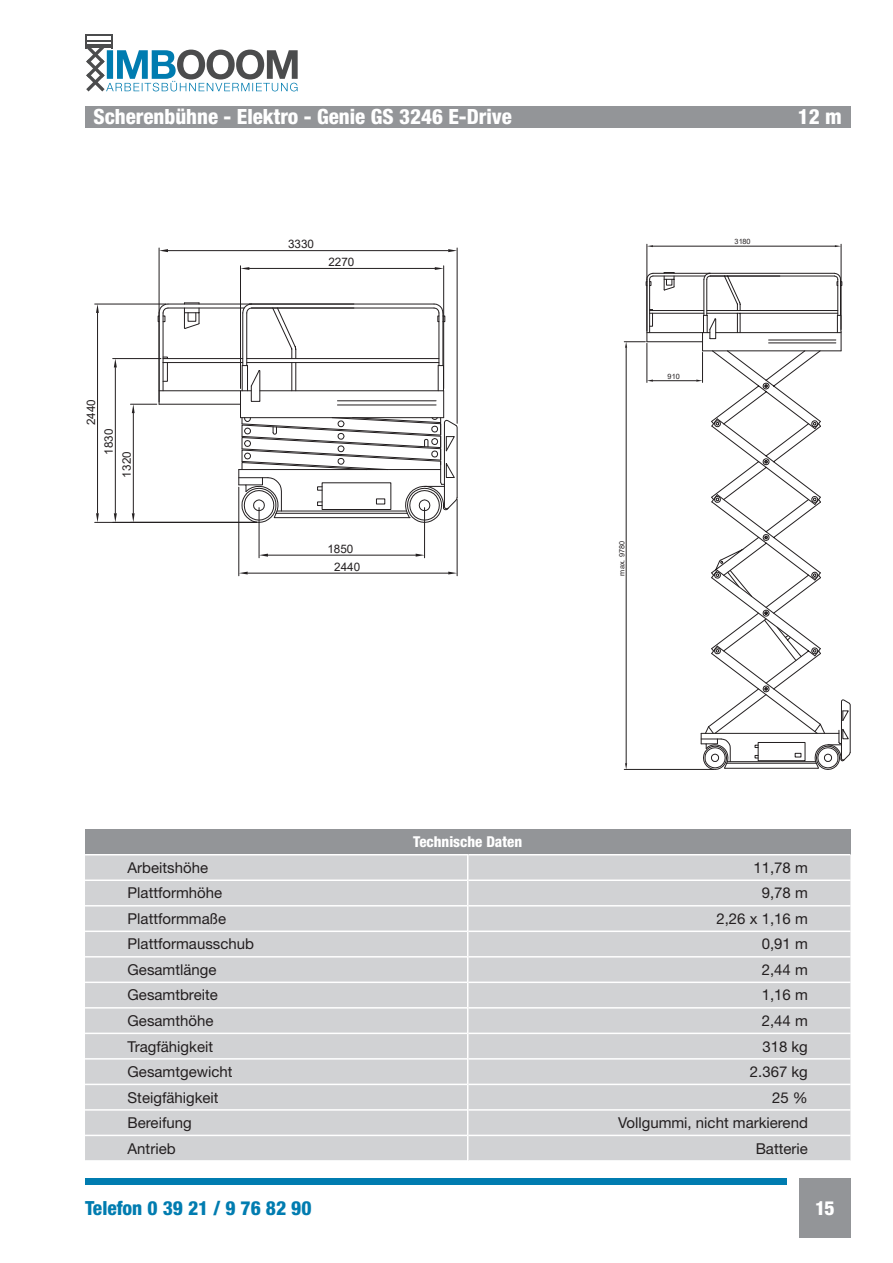
<style>
.page{position:relative;width:893px;height:1263px;background:#fff}
.page>*{position:absolute;margin:0;border:0;box-sizing:border-box;transform-origin:0 0}
.t1{font:800 condensed 21px "Helvetica Neue LT Pro";color:#fff}
.t2{font:800 condensed 19.5px "Helvetica Neue LT Pro";color:#007cb0}
.t3{font:800 condensed 19.5px "Helvetica Neue LT Pro";color:#fff}
.t4{font:15px "Helvetica Neue LT Pro";color:#231f20}
.t5{font:800 condensed 15px "Helvetica Neue LT Pro";color:#fff}
.t6{font:11.7px "Arial";letter-spacing:.005em;color:#231f20}
.t7{font:7.35px "Arial";letter-spacing:-.005em;color:#231f20}
</style>
<div class="page">
<svg style="left:85px;top:34px;width:213px;height:58px"></svg>
<div style="left:85px;top:1178px;width:702px;height:6px;background:#007cb0"></div>
<div style="left:799px;top:1178px;width:51px;height:59px;background:#939598"></div>
<div style="left:85px;top:106px;width:765px;height:22px;background:#939598"></div>
<hr style="left:159px;top:390px;width:92px;height:1px;background:#231f20">
<hr style="left:159px;top:404px;width:81px;height:1px;background:#231f20">
<hr style="left:159px;top:313px;width:1px;height:91px;background:#231f20">
<hr style="left:163px;top:358px;width:80px;height:1px;background:#231f20">
<hr style="left:163px;top:362px;width:80px;height:1px;background:#231f20">
<hr style="left:163px;top:313px;width:1px;height:78px;background:#231f20">
<hr style="left:168px;top:304px;width:186px;height:1px;background:#231f20">
<hr style="left:168px;top:308px;width:76px;height:1px;background:#231f20">
<svg style="left:162px;top:356px;width:6px;height:26px"></svg>
<svg style="left:183px;top:303px;width:1px;height:25px"></svg>
<svg style="left:184px;top:302px;width:261px;height:103px"></svg>
<svg style="left:158px;top:303px;width:11px;height:19px"></svg>
<svg style="left:433px;top:303px;width:12px;height:19px"></svg>
<hr style="left:239px;top:487px;width:1px;height:89px;background:#231f20">
<hr style="left:457px;top:499px;width:1px;height:77px;background:#231f20">
<hr style="left:248px;top:573px;width:200px;height:1px;background:#231f20">
<svg style="left:239px;top:572px;width:9px;height:2px"></svg>
<svg style="left:448px;top:572px;width:9px;height:2px"></svg>
<hr style="left:259px;top:508px;width:1px;height:50px;background:#231f20">
<hr style="left:424px;top:508px;width:1px;height:50px;background:#231f20">
<hr style="left:268px;top:555px;width:148px;height:1px;background:#231f20">
<svg style="left:259px;top:554px;width:9px;height:3px"></svg>
<svg style="left:416px;top:554px;width:9px;height:3px"></svg>
<hr style="left:240px;top:266px;width:1px;height:122px;background:#231f20">
<hr style="left:443px;top:266px;width:1px;height:122px;background:#231f20">
<hr style="left:249px;top:268px;width:186px;height:1px;background:#231f20">
<svg style="left:241px;top:267px;width:8px;height:3px"></svg>
<svg style="left:435px;top:267px;width:9px;height:3px"></svg>
<hr style="left:133px;top:413px;width:1px;height:100px;background:#231f20">
<svg style="left:130px;top:404px;width:27px;height:9px"></svg>
<svg style="left:132px;top:513px;width:3px;height:9px"></svg>
<hr style="left:95px;top:522px;width:162px;height:1px;background:#231f20">
<hr style="left:95px;top:304px;width:71px;height:1px;background:#231f20">
<hr style="left:97px;top:313px;width:1px;height:200px;background:#231f20">
<svg style="left:96px;top:513px;width:3px;height:9px"></svg>
<svg style="left:96px;top:304px;width:3px;height:9px"></svg>
<hr style="left:159px;top:248px;width:1px;height:154px;background:#231f20">
<hr style="left:457px;top:248px;width:1px;height:175px;background:#231f20">
<hr style="left:168px;top:250px;width:280px;height:1px;background:#231f20">
<svg style="left:159px;top:249px;width:9px;height:3px"></svg>
<svg style="left:448px;top:249px;width:9px;height:3px"></svg>
<hr style="left:113px;top:358px;width:48px;height:1px;background:#231f20">
<hr style="left:115px;top:367px;width:1px;height:146px;background:#231f20">
<svg style="left:114px;top:359px;width:3px;height:8px"></svg>
<svg style="left:114px;top:513px;width:3px;height:9px"></svg>
<svg style="left:238px;top:365px;width:219px;height:158px"></svg>
<hr style="left:647px;top:244px;width:1px;height:87px;background:#231f20">
<hr style="left:841px;top:244px;width:1px;height:85px;background:#231f20">
<hr style="left:653px;top:246px;width:182px;height:1px;background:#231f20">
<svg style="left:647px;top:245px;width:6px;height:2px"></svg>
<svg style="left:835px;top:245px;width:6px;height:2px"></svg>
<svg style="left:624px;top:272px;width:226px;height:498px"></svg>
<div style="left:85px;top:829px;width:765px;height:26px;background:#939598"></div>
<div style="left:85px;top:855px;width:765px;height:24px;background:#d1d2d4"></div>
<div style="left:85px;top:881px;width:765px;height:279px;background:#d1d2d4"></div>
<hr style="left:468px;top:930px;width:382px;height:2px;background:#fff">
<hr style="left:468px;top:956px;width:382px;height:1px;background:#fff">
<hr style="left:468px;top:981px;width:382px;height:2px;background:#fff">
<hr style="left:468px;top:1007px;width:382px;height:1px;background:#fff">
<hr style="left:468px;top:1058px;width:382px;height:1px;background:#fff">
<hr style="left:468px;top:1084px;width:382px;height:1px;background:#fff">
<hr style="left:468px;top:1109px;width:382px;height:2px;background:#fff">
<hr style="left:468px;top:1135px;width:382px;height:1px;background:#fff">
<hr style="left:85px;top:930px;width:382px;height:2px;background:#fff">
<hr style="left:85px;top:956px;width:382px;height:1px;background:#fff">
<hr style="left:85px;top:981px;width:382px;height:2px;background:#fff">
<hr style="left:85px;top:1007px;width:382px;height:1px;background:#fff">
<hr style="left:85px;top:1084px;width:382px;height:1px;background:#fff">
<hr style="left:85px;top:1135px;width:382px;height:1px;background:#fff">
<hr style="left:85px;top:854px;width:382px;height:1px;background:#fff">
<hr style="left:468px;top:854px;width:382px;height:1px;background:#fff">
<hr style="left:85px;top:1032px;width:382px;height:2px;background:#fff">
<hr style="left:85px;top:1109px;width:382px;height:2px;background:#fff">
<hr style="left:85px;top:905px;width:382px;height:1px;background:#fff">
<hr style="left:85px;top:1058px;width:382px;height:1px;background:#fff">
<hr style="left:468px;top:905px;width:382px;height:1px;background:#fff">
<svg style="left:467px;top:854px;width:1px;height:306px"></svg>
<hr style="left:468px;top:1032px;width:382px;height:2px;background:#fff">
<h1 class="t1" style="left:94px;top:104px;width:420px">Scherenbühne - Elektro - Genie GS 3246 E-Drive</h1>
<h1 class="t1" style="left:798px;top:104px;width:46px">12 m</h1>
<p class="t6" style="left:83px;top:425px;width:28px;rotate:-90deg">2440</p>
<p class="t6" style="left:101px;top:455px;width:28px;rotate:-90deg">1830</p>
<p class="t6" style="left:119px;top:477px;width:28px;rotate:-90deg">1320</p>
<p class="t6" style="left:288px;top:236px;width:28px">3330</p>
<p class="t6" style="left:328px;top:254px;width:28px">2270</p>
<p class="t6" style="left:327px;top:540px;width:28px">1850</p>
<p class="t6" style="left:334px;top:558px;width:28px">2440</p>
<p class="t7" style="left:668px;top:371px;width:14px">910</p>
<p class="t7" style="left:734px;top:237px;width:18px">3180</p>
<p class="t7" style="left:617px;top:575px;width:36px;rotate:-90deg">max. 9780</p>
<p class="t5" style="left:413px;top:832px;width:110px">Technische Daten</p>
<p class="t4" style="left:128px;top:858px;width:82px">Arbeitshöhe</p>
<p class="t4" style="left:753px;top:858px;width:56px">11,78 m</p>
<p class="t4" style="left:128px;top:884px;width:96px">Plattformhöhe</p>
<p class="t4" style="left:762px;top:884px;width:48px">9,78 m</p>
<p class="t4" style="left:128px;top:909px;width:100px">Plattformmaße</p>
<p class="t4" style="left:716px;top:909px;width:93px">2,26 x 1,16 m</p>
<p class="t4" style="left:128px;top:935px;width:128px">Plattformausschub</p>
<p class="t4" style="left:762px;top:935px;width:48px">0,91 m</p>
<p class="t4" style="left:128px;top:960px;width:90px">Gesamtlänge</p>
<p class="t4" style="left:762px;top:960px;width:48px">2,44 m</p>
<p class="t4" style="left:128px;top:986px;width:92px">Gesamtbreite</p>
<p class="t4" style="left:762px;top:986px;width:48px">1,16 m</p>
<p class="t4" style="left:128px;top:1011px;width:87px">Gesamthöhe</p>
<p class="t4" style="left:762px;top:1011px;width:48px">2,44 m</p>
<p class="t4" style="left:128px;top:1037px;width:87px">Tragfähigkeit</p>
<p class="t4" style="left:762px;top:1037px;width:47px">318 kg</p>
<p class="t4" style="left:128px;top:1062px;width:107px">Gesamtgewicht</p>
<p class="t4" style="left:750px;top:1062px;width:60px">2.367 kg</p>
<p class="t4" style="left:128px;top:1088px;width:93px">Steigfähigkeit</p>
<p class="t4" style="left:772px;top:1088px;width:37px">25 %</p>
<p class="t4" style="left:128px;top:1113px;width:66px">Bereifung</p>
<p class="t4" style="left:618px;top:1113px;width:191px">Vollgummi, nicht markierend</p>
<p class="t4" style="left:128px;top:1139px;width:50px">Antrieb</p>
<p class="t4" style="left:756px;top:1139px;width:54px">Batterie</p>
<h2 class="t2" style="left:85px;top:1196px;width:228px">Telefon 0 39 21 / 9 76 82 90</h2>
<h2 class="t3" style="left:815px;top:1196px;width:21px">15</h2>
</div>
